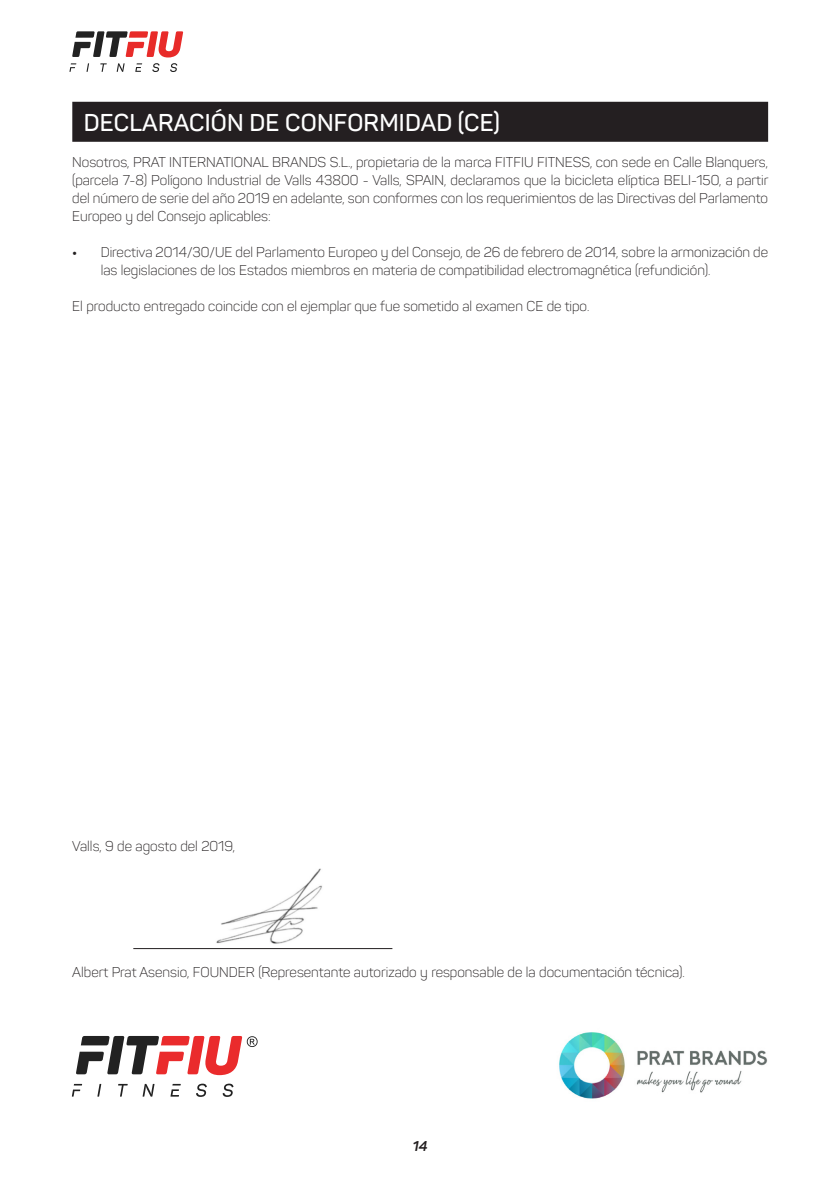
<style>
.page{position:relative;width:840px;height:1191px;background:#fff}
.page>*{position:absolute;margin:0;border:0;box-sizing:border-box;transform-origin:0 0}
.t1{font:600 24px "Panton";letter-spacing:.01em;color:#fff}
.t2{font:300 14px/18px "Panton";color:#231f20;text-align:justify}
.t3{font:italic 700 14px "Panton";color:#231f20}
.s1{font-weight:700}
</style>
<div class="page">
<svg style="left:72px;top:31px;width:111px;height:26px"></svg>
<svg style="left:69px;top:63px;width:7px;height:9px"></svg>
<svg style="left:86px;top:63px;width:3px;height:9px"></svg>
<svg style="left:100px;top:63px;width:7px;height:9px"></svg>
<svg style="left:117px;top:63px;width:8px;height:9px"></svg>
<svg style="left:135px;top:63px;width:7px;height:9px"></svg>
<svg style="left:152px;top:63px;width:7px;height:9px"></svg>
<svg style="left:170px;top:63px;width:7px;height:9px"></svg>
<img style="left:216px;top:868px;width:106px;height:76px">
<div style="left:72px;top:102px;width:695px;height:40px;background:#241f21"></div>
<hr style="left:133px;top:948px;width:259px;height:1px;background:#231f20">
<svg style="left:72px;top:1084px;width:10px;height:12px"></svg>
<svg style="left:97px;top:1084px;width:4px;height:12px"></svg>
<svg style="left:118px;top:1084px;width:10px;height:12px"></svg>
<svg style="left:142px;top:1084px;width:12px;height:12px"></svg>
<svg style="left:170px;top:1084px;width:11px;height:12px"></svg>
<svg style="left:196px;top:1083px;width:11px;height:13px"></svg>
<svg style="left:222px;top:1083px;width:11px;height:13px"></svg>
<svg style="left:76px;top:1036px;width:181px;height:39px"></svg>
<img style="left:559px;top:1032px;width:209px;height:67px">
<h1 class="t1" style="left:84px;top:108px;width:417px">DECLARACIÓN DE CONFORMIDAD (CE)</h1>
<p class="t2" style="left:72px;top:153px;width:697px">Nosotros, PRAT INTERNATIONAL BRANDS S.L., propietaria de la marca FITFIU FITNESS, con sede en Calle Blanquers, (parcela 7-8) Polígono Industrial de Valls 43800 - Valls, SPAIN, declaramos que la bicicleta elíptica BELI-150, a partir del número de serie del año 2019 en adelante, son conformes con los requerimientos de las Directivas del Parlamento Europeo y del Consejo aplicables:</p>
<p class="t2" style="left:101px;top:243px;width:668px;text-indent:-28px"><span class="s1">•</span> Directiva 2014/30/UE del Parlamento Europeo y del Consejo, de 26 de febrero de 2014, sobre la armonización de las legislaciones de los Estados miembros en materia de compatibilidad electromagnética (refundición).</p>
<p class="t2" style="left:72px;top:297px;width:518px">El producto entregado coincide con el ejemplar que fue sometido al examen CE de tipo.</p>
<p class="t2" style="left:72px;top:837px;width:164px">Valls, 9 de agosto del 2019,</p>
<p class="t2" style="left:72px;top:963px;width:613px">Albert Prat Asensio, FOUNDER (Representante autorizado y responsable de la documentación técnica).</p>
<p class="t3" style="left:412px;top:1137px;width:16px">14</p>
</div>
